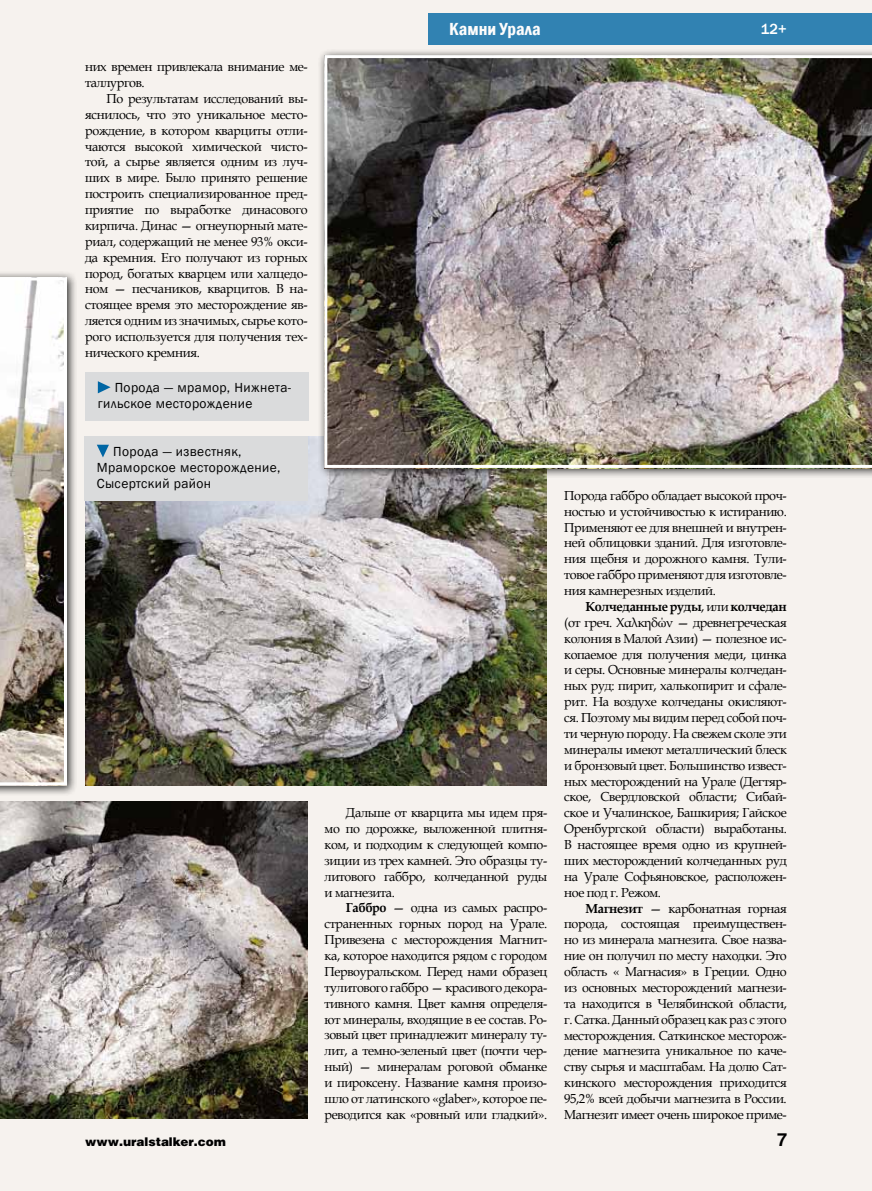
<style>
.page{position:relative;width:872px;height:1191px;background:#f6f2ee}
.page>*{position:absolute;margin:0;border:0;box-sizing:border-box;transform-origin:0 0}
.t1{font:600 condensed 18px "Franklin Gothic";color:#fff}
.t2{font:700 18px "Helios";color:#000}
.t3{font:500 15px "Franklin Gothic";color:#fff}
.t4{font:13.5px/16.2px "Franklin Gothic";letter-spacing:.03em;color:#000}
.t5{font:13.05px "Book Antiqua";letter-spacing:-.03em;color:#000}
.t6{font:700 13.05px "Book Antiqua";color:#000}
.t7{font:12px "Helios Black C";color:#000}
.s1{font-weight:700}
.s2{font-weight:400}
</style>
<div class="page">
<div style="left:428px;top:13px;width:444px;height:32px;background:#3182b2"></div>
<img style="left:0;top:801px;width:307px;height:317px">
<img style="left:85px;top:436px;width:462px;height:349px">
<div style="left:0;top:271px;width:77px;height:524px;background:#000;opacity:.79"></div>
<img style="left:0;top:277px;width:67px;height:508px">
<div style="left:317px;top:48px;width:555px;height:430px;background:#000;opacity:.79"></div>
<img style="left:324px;top:55px;width:548px;height:413px">
<div style="left:85px;top:373px;width:224px;height:48px;background:#dadbdc"></div>
<svg style="left:98px;top:381px;width:12px;height:12px"></svg>
<div style="left:84px;top:436px;width:224px;height:65px;background:#dadbdc"></div>
<svg style="left:97px;top:445px;width:12px;height:12px"></svg>
<p class="t5" style="left:85px;top:58px;width:224px">них времен привлекала внимание ме-</p>
<p class="t5" style="left:85px;top:73px;width:61px">таллургов.</p>
<p class="t5" style="left:106px;top:89px;width:203px">По результатам исследований вы-</p>
<p class="t5" style="left:85px;top:105px;width:224px">яснилось, что это уникальное место-</p>
<p class="t5" style="left:85px;top:121px;width:224px">рождение, в котором кварциты отли-</p>
<p class="t5" style="left:85px;top:137px;width:224px">чаются высокой химической чисто-</p>
<p class="t5" style="left:85px;top:153px;width:224px">той, а сырье является одним из луч-</p>
<p class="t5" style="left:85px;top:169px;width:224px">ших в мире. Было принято решение</p>
<p class="t5" style="left:85px;top:185px;width:224px">построить специализированное пред-</p>
<p class="t5" style="left:85px;top:200px;width:224px">приятие по выработке динасового</p>
<p class="t5" style="left:85px;top:216px;width:224px">кирпича. Динас — огнеупорный мате-</p>
<p class="t5" style="left:85px;top:232px;width:224px">риал, содержащий не менее 93% окси-</p>
<p class="t5" style="left:85px;top:248px;width:224px">да кремния. Его получают из горных</p>
<p class="t5" style="left:85px;top:264px;width:224px">пород, богатых кварцем или халцедо-</p>
<p class="t5" style="left:85px;top:280px;width:224px">ном — песчаников, кварцитов. В на-</p>
<p class="t5" style="left:85px;top:296px;width:224px">стоящее время это месторождение яв-</p>
<p class="t5" style="left:85px;top:312px;width:224px">ляется одним из значимых, сырье кото-</p>
<p class="t5" style="left:85px;top:327px;width:224px">рого используется для получения тех-</p>
<p class="t5" style="left:85px;top:343px;width:117px">нического кремния.</p>
<p class="t4" style="left:98px;top:379px;width:195px;text-indent:17px">Порода — мрамор, Нижнета&shy;гильское месторождение</p>
<p class="t4" style="left:97px;top:443px;width:185px;text-indent:16px">Порода — известняк,<br>Мраморское месторождение,<br>Сысертский район</p>
<h1 class="t1" style="left:449px;top:17px;width:93px">Камни Урала</h1>
<p class="t3" style="left:761px;top:20px;width:27px">12+</p>
<p class="t5" style="left:346px;top:803px;width:203px">Дальше от кварцита мы идем пря-</p>
<p class="t5" style="left:325px;top:819px;width:224px">мо по дорожке, выложенной плитня-</p>
<p class="t5" style="left:325px;top:835px;width:224px">ком, и подходим к следующей компо-</p>
<p class="t5" style="left:325px;top:851px;width:224px">зиции из трех камней. Это образцы ту-</p>
<p class="t5" style="left:324px;top:867px;width:224px">литового габбро, колчеданной руды</p>
<p class="t5" style="left:324px;top:883px;width:72px">и магнезита.</p>
<p class="t5" style="left:346px;top:899px;width:203px"><span class="s1">Габбро</span> — одна из самых распро-</p>
<p class="t5" style="left:324px;top:914px;width:224px">страненных горных пород на Урале.</p>
<p class="t5" style="left:324px;top:930px;width:224px">Привезена с месторождения Магнит-</p>
<p class="t5" style="left:324px;top:946px;width:224px">ка, которое находится рядом с городом</p>
<p class="t5" style="left:324px;top:962px;width:224px">Первоуральском. Перед нами образец</p>
<p class="t5" style="left:324px;top:978px;width:224px">тулитового габбро — красивого декора-</p>
<p class="t5" style="left:324px;top:994px;width:224px">тивного камня. Цвет камня определя-</p>
<p class="t5" style="left:324px;top:1010px;width:224px">ют минералы, входящие в ее состав. Ро-</p>
<p class="t5" style="left:324px;top:1026px;width:224px">зовый цвет принадлежит минералу ту-</p>
<p class="t5" style="left:324px;top:1041px;width:224px">лит, а темно-зеленый цвет (почти чер-</p>
<p class="t5" style="left:324px;top:1057px;width:224px">ный) — минералам роговой обманке</p>
<p class="t5" style="left:324px;top:1073px;width:224px">и пироксену. Название камня произо-</p>
<p class="t5" style="left:324px;top:1089px;width:224px">шло от латинского «glaber», которое пе-</p>
<p class="t5" style="left:324px;top:1105px;width:224px">реводится как «ровный или гладкий».</p>
<p class="t5" style="left:564px;top:486px;width:224px">Порода габбро обладает высокой проч-</p>
<p class="t5" style="left:564px;top:502px;width:224px">ностью и устойчивостью к истиранию.</p>
<p class="t5" style="left:564px;top:518px;width:224px">Применяют ее для внешней и внутрен-</p>
<p class="t5" style="left:564px;top:534px;width:224px">ней облицовки зданий. Для изготовле-</p>
<p class="t5" style="left:564px;top:550px;width:224px">ния щебня и дорожного камня. Тули-</p>
<p class="t5" style="left:564px;top:565px;width:224px">товое габбро применяют для изготовле-</p>
<p class="t5" style="left:564px;top:581px;width:153px">ния камнерезных изделий.</p>
<p class="t6" style="left:585px;top:597px;width:203px">Колчеданные руды<span class="s2">, или</span> колчедан</p>
<p class="t5" style="left:564px;top:613px;width:224px">(от греч. Χαλκηδών — древнегреческая</p>
<p class="t5" style="left:564px;top:629px;width:224px">колония в Малой Азии) — полезное ис-</p>
<p class="t5" style="left:564px;top:645px;width:224px">копаемое для получения меди, цинка</p>
<p class="t5" style="left:564px;top:661px;width:224px">и серы. Основные минералы колчедан-</p>
<p class="t5" style="left:564px;top:677px;width:224px">ных руд: пирит, халькопирит и сфале-</p>
<p class="t5" style="left:564px;top:692px;width:224px">рит. На воздухе колчеданы окисляют-</p>
<p class="t5" style="left:564px;top:708px;width:224px">ся. Поэтому мы видим перед собой поч-</p>
<p class="t5" style="left:564px;top:724px;width:224px">ти черную породу. На свежем сколе эти</p>
<p class="t5" style="left:564px;top:740px;width:224px">минералы имеют металлический блеск</p>
<p class="t5" style="left:564px;top:756px;width:224px">и бронзовый цвет. Большинство извест-</p>
<p class="t5" style="left:564px;top:772px;width:224px">ных месторождений на Урале (Дегтяр-</p>
<p class="t5" style="left:564px;top:788px;width:224px">ское, Свердловской области; Сибай-</p>
<p class="t5" style="left:564px;top:803px;width:224px">ское и Учалинское, Башкирия; Гайское</p>
<p class="t5" style="left:564px;top:819px;width:224px">Оренбургской области) выработаны.</p>
<p class="t5" style="left:564px;top:835px;width:224px">В настоящее время одно из крупней-</p>
<p class="t5" style="left:564px;top:851px;width:224px">ших месторождений колчеданных руд</p>
<p class="t5" style="left:564px;top:867px;width:224px">на Урале Софьяновское, расположен-</p>
<p class="t5" style="left:564px;top:883px;width:98px">ное под г. Режом.</p>
<p class="t5" style="left:585px;top:899px;width:203px"><span class="s1">Магнезит</span> — карбонатная горная</p>
<p class="t5" style="left:564px;top:915px;width:224px">порода, состоящая преимуществен-</p>
<p class="t5" style="left:564px;top:930px;width:224px">но из минерала магнезита. Свое назва-</p>
<p class="t5" style="left:564px;top:946px;width:224px">ние он получил по месту находки. Это</p>
<p class="t5" style="left:564px;top:962px;width:224px">область « Магнасия» в Греции. Одно</p>
<p class="t5" style="left:564px;top:978px;width:224px">из основных месторождений магнези-</p>
<p class="t5" style="left:564px;top:994px;width:224px">та находится в Челябинской области,</p>
<p class="t5" style="left:564px;top:1010px;width:224px">г. Сатка. Данный образец как раз с этого</p>
<p class="t5" style="left:564px;top:1026px;width:224px">месторождения. Саткинское месторож-</p>
<p class="t5" style="left:564px;top:1042px;width:224px">дение магнезита уникальное по каче-</p>
<p class="t5" style="left:564px;top:1057px;width:224px">ству сырья и масштабам. На долю Сат-</p>
<p class="t5" style="left:564px;top:1073px;width:224px">кинского месторождения приходится</p>
<p class="t5" style="left:564px;top:1089px;width:224px">95,2% всей добычи магнезита в России.</p>
<p class="t5" style="left:564px;top:1105px;width:224px">Магнезит имеет очень широкое приме-</p>
<p class="t7" style="left:85px;top:1134px;width:142px">www.uralstalker.com</p>
<p class="t2" style="left:777px;top:1129px;width:12px">7</p>
</div>
